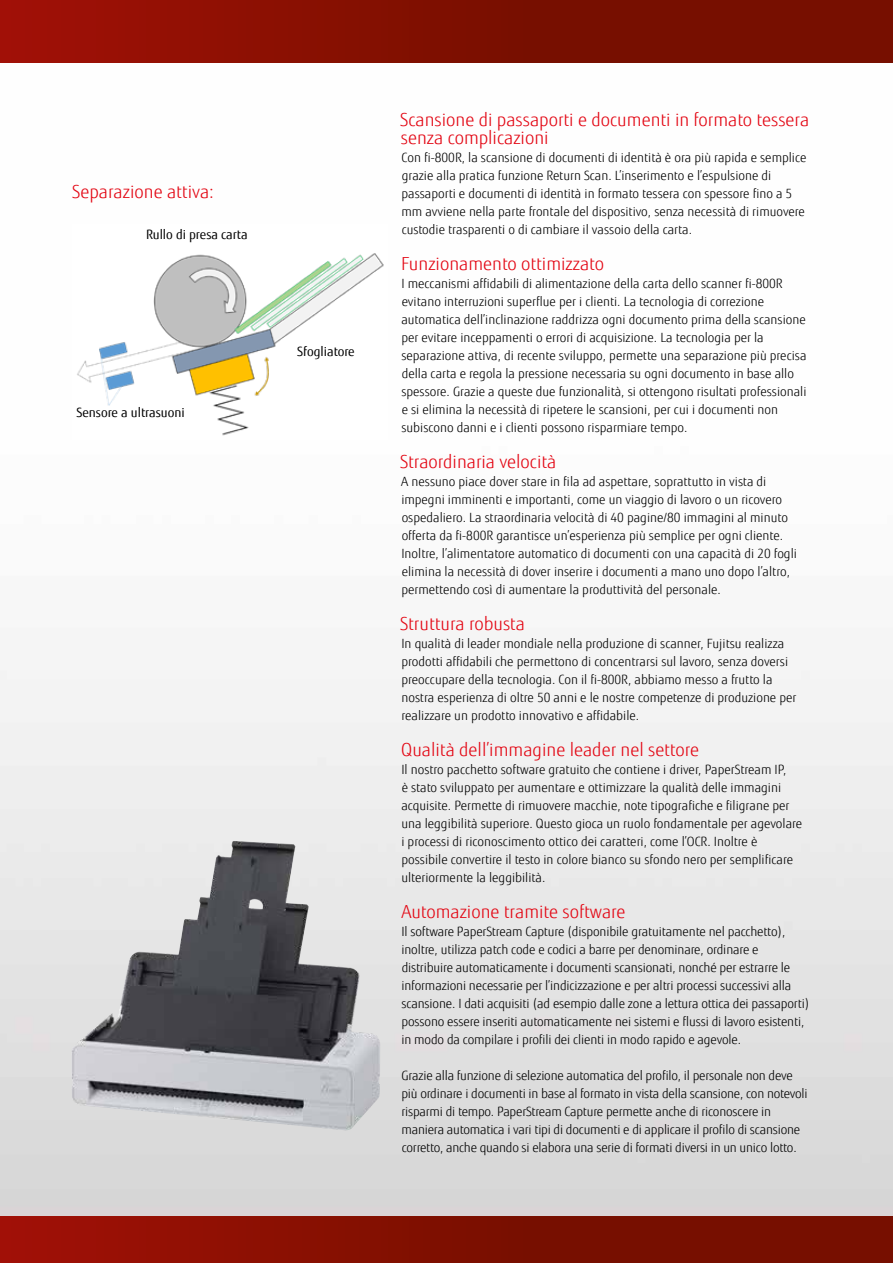
<style>
.page{position:relative;width:893px;height:1263px;background:#fff}
.page>*{position:absolute;margin:0;border:0;box-sizing:border-box;transform-origin:0 0}
.t1{font:300 18px/18px "Fujitsu Sans";color:#e30613}
.t2{font:12.9px "Fujitsu Sans";color:#000}
.t3{font:300 12.75px/18px "Fujitsu Sans";color:#000}
</style>
<div class="page">
<div style="left:0;top:0;width:893px;height:63px;background:linear-gradient(to right,#9a1005,#6d0f00)"></div>
<div style="left:0;top:1216px;width:893px;height:47px;background:linear-gradient(to right,#9a1005,#6d0f00)"></div>
<img style="left:76px;top:253px;width:308px;height:183px">
<img style="left:71px;top:841px;width:309px;height:289px">
<div style="left:76px;top:406px;width:111px;height:11px;background:#fff"></div>
<div style="left:146px;top:228px;width:128px;height:26px;background:#fff"></div>
<div style="left:297px;top:345px;width:83px;height:31px;background:#fff"></div>
<h1 class="t1" style="left:72px;top:183px;width:143px">Separazione attiva:</h1>
<p class="t2" style="left:146px;top:226px;width:103px">Rullo di presa carta</p>
<p class="t2" style="left:76px;top:404px;width:110px">Sensore a ultrasuoni</p>
<p class="t2" style="left:297px;top:343px;width:59px">Sfogliatore</p>
<h1 class="t1" style="left:400px;top:111px;width:411px">Scansione di passaporti e documenti in formato tessera senza complicazioni</h1>
<p class="t3" style="left:401px;top:148px;width:406px">Con fi-800R, la scansione di documenti di identità è ora più rapida e semplice grazie alla pratica funzione Return Scan. L’inserimento e l’espulsione di passaporti e documenti di identità in formato tessera con spessore fino a 5 mm avviene nella parte frontale del dispositivo, senza necessità di rimuovere custodie trasparenti o di cambiare il vassoio della carta.</p>
<h1 class="t1" style="left:401px;top:255px;width:204px">Funzionamento ottimizzato</h1>
<p class="t3" style="left:401px;top:274px;width:407px">I meccanismi affidabili di alimentazione della carta dello scanner fi-800R evitano interruzioni superflue per i clienti. La tecnologia di correzione automatica dell’inclinazione raddrizza ogni documento prima della scansione per evitare inceppamenti o errori di acquisizione. La tecnologia per la separazione attiva, di recente sviluppo, permette una separazione più precisa della carta e regola la pressione necessaria su ogni documento in base allo spessore. Grazie a queste due funzionalità, si ottengono risultati professionali e si elimina la necessità di ripetere le scansioni, per cui i documenti non subiscono danni e i clienti possono risparmiare tempo.</p>
<h1 class="t1" style="left:400px;top:453px;width:158px">Straordinaria velocità</h1>
<p class="t3" style="left:401px;top:472px;width:397px">A nessuno piace dover stare in fila ad aspettare, soprattutto in vista di impegni imminenti e importanti, come un viaggio di lavoro o un ricovero ospedaliero. La straordinaria velocità di 40 pagine/80 immagini al minuto offerta da fi-800R garantisce un’esperienza più semplice per ogni cliente.<br>Inoltre, l’alimentatore automatico di documenti con una capacità di 20 fogli elimina la necessità di dover inserire i documenti a mano uno dopo l’altro, permettendo così di aumentare la produttività del personale.</p>
<h1 class="t1" style="left:400px;top:615px;width:126px">Struttura robusta</h1>
<p class="t3" style="left:401px;top:634px;width:397px">In qualità di leader mondiale nella produzione di scanner, Fujitsu realizza prodotti affidabili che permettono di concentrarsi sul lavoro, senza doversi preoccupare della tecnologia. Con il fi-800R, abbiamo messo a frutto la nostra esperienza di oltre 50 anni e le nostre competenze di produzione per realizzare un prodotto innovativo e affidabile.</p>
<h1 class="t1" style="left:401px;top:741px;width:299px">Qualità dell’immagine leader nel settore</h1>
<p class="t3" style="left:401px;top:760px;width:402px">Il nostro pacchetto software gratuito che contiene i driver, PaperStream IP,<br>è stato sviluppato per aumentare e ottimizzare la qualità delle immagini acquisite. Permette di rimuovere macchie, note tipografiche e filigrane per una leggibilità superiore. Questo gioca un ruolo fondamentale per agevolare i processi di riconoscimento ottico dei caratteri, come l’OCR. Inoltre è possibile convertire il testo in colore bianco su sfondo nero per semplificare ulteriormente la leggibilità.</p>
<h1 class="t1" style="left:401px;top:903px;width:226px">Automazione tramite software</h1>
<p class="t3" style="left:401px;top:922px;width:410px">Il software PaperStream Capture (disponibile gratuitamente nel pacchetto), inoltre, utilizza patch code e codici a barre per denominare, ordinare e distribuire automaticamente i documenti scansionati, nonché per estrarre le informazioni necessarie per l’indicizzazione e per altri processi successivi alla scansione. I dati acquisiti (ad esempio dalle zone a lettura ottica dei passaporti) possono essere inseriti automaticamente nei sistemi e flussi di lavoro esistenti, in modo da compilare i profili dei clienti in modo rapido e agevole.</p>
<p class="t3" style="left:401px;top:1066px;width:408px">Grazie alla funzione di selezione automatica del profilo, il personale non deve più ordinare i documenti in base al formato in vista della scansione, con notevoli risparmi di tempo. PaperStream Capture permette anche di riconoscere in maniera automatica i vari tipi di documenti e di applicare il profilo di scansione corretto, anche quando si elabora una serie di formati diversi in un unico lotto.</p>
</div>
